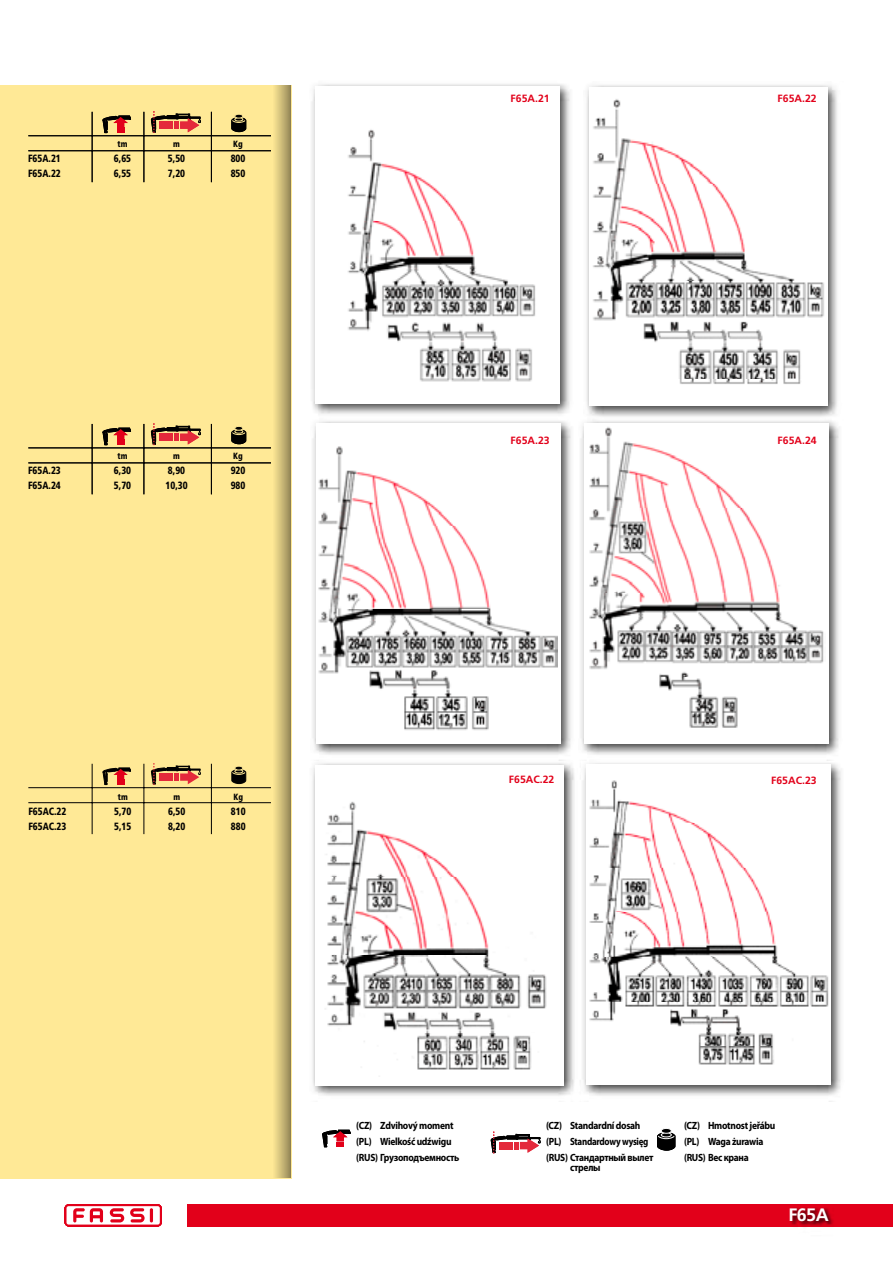
<style>
.page{position:relative;width:893px;height:1263px;background:#fff}
.page>*{position:absolute;margin:0;border:0;box-sizing:border-box;transform-origin:0 0}
.t1{font:700 18px "Frutiger";color:#fff}
.t2{font:700 10.5px/15.8px "Myriad Pro";letter-spacing:-.03em;color:#000;scale:.9 1}
.t3{font:900 condensed 10.5px "Frutiger";color:#000;scale:.9 1}
.t4{font:700 10.5px "Frutiger";color:#e2001a}
.t5{font:900 condensed 9px "Frutiger";color:#000;scale:.9 1}
</style>
<div class="page">
<div style="left:0;top:85px;width:291px;height:1093px;background:#ffe996"></div>
<svg style="left:275px;top:85px;width:16px;height:1093px"></svg>
<hr style="left:28px;top:135px;width:243px;height:1px;background:#000">
<hr style="left:92px;top:112px;width:1px;height:70px;background:#000">
<hr style="left:144px;top:112px;width:1px;height:70px;background:#000">
<hr style="left:211px;top:112px;width:1px;height:70px;background:#000">
<hr style="left:28px;top:150px;width:243px;height:1px;background:#000">
<hr style="left:28px;top:447px;width:243px;height:1px;background:#000">
<hr style="left:92px;top:424px;width:1px;height:70px;background:#000">
<hr style="left:144px;top:424px;width:1px;height:70px;background:#000">
<hr style="left:211px;top:424px;width:1px;height:70px;background:#000">
<hr style="left:28px;top:462px;width:243px;height:1px;background:#000">
<hr style="left:28px;top:787px;width:243px;height:1px;background:#000">
<hr style="left:92px;top:764px;width:1px;height:70px;background:#000">
<hr style="left:144px;top:764px;width:1px;height:70px;background:#000">
<hr style="left:211px;top:764px;width:1px;height:70px;background:#000">
<hr style="left:28px;top:802px;width:243px;height:1px;background:#000">
<div style="left:188px;top:1204px;width:705px;height:23px;background:#e2001a"></div>
<div style="left:64px;top:1204px;width:98px;height:22px;border:1px solid #e2001a;border-radius:4px"></div>
<hr style="left:150px;top:1208px;width:3px;height:14px;background:#e2001a;border-radius:2px">
<svg style="left:130px;top:1208px;width:15px;height:14px"></svg>
<svg style="left:110px;top:1208px;width:14px;height:14px"></svg>
<svg style="left:73px;top:1208px;width:30px;height:14px"></svg>
<div style="left:310px;top:80px;width:270px;height:343px;background:#000;opacity:.75"></div>
<div style="left:316px;top:86px;width:244px;height:318px;background:#fff"></div>
<img style="left:347px;top:129px;width:189px;height:253px">
<div style="left:583px;top:81px;width:263px;height:344px;background:#000;opacity:.75"></div>
<div style="left:589px;top:87px;width:238px;height:319px;background:#fff"></div>
<img style="left:593px;top:99px;width:231px;height:285px">
<div style="left:578px;top:418px;width:270px;height:345px;background:#000;opacity:.75"></div>
<div style="left:584px;top:424px;width:245px;height:320px;background:#fff"></div>
<img style="left:589px;top:427px;width:235px;height:301px">
<div style="left:310px;top:418px;width:270px;height:345px;background:#000;opacity:.75"></div>
<div style="left:316px;top:424px;width:245px;height:320px;background:#fff"></div>
<img style="left:318px;top:446px;width:239px;height:285px">
<div style="left:309px;top:759px;width:275px;height:345px;background:#000;opacity:.75"></div>
<div style="left:315px;top:765px;width:249px;height:320px;background:#fff"></div>
<img style="left:325px;top:801px;width:222px;height:269px">
<div style="left:580px;top:759px;width:270px;height:345px;background:#000;opacity:.75"></div>
<div style="left:586px;top:765px;width:244px;height:320px;background:#fff"></div>
<img style="left:589px;top:780px;width:240px;height:285px">
<svg style="left:231px;top:114px;width:15px;height:18px"></svg>
<svg style="left:103px;top:116px;width:28px;height:17px"></svg>
<svg style="left:151px;top:111px;width:50px;height:22px"></svg>
<svg style="left:103px;top:428px;width:28px;height:17px"></svg>
<svg style="left:151px;top:423px;width:50px;height:22px"></svg>
<svg style="left:231px;top:426px;width:15px;height:18px"></svg>
<svg style="left:322px;top:1130px;width:28px;height:17px"></svg>
<svg style="left:491px;top:1131px;width:50px;height:22px"></svg>
<svg style="left:657px;top:1132px;width:18px;height:18px"></svg>
<div style="left:661px;top:1128px;width:10px;height:5px;background:#000;border-radius:50%"></div>
<div style="left:661px;top:1128px;width:11px;height:5px;border:1px solid #fff;border-radius:50%"></div>
<svg style="left:103px;top:768px;width:28px;height:17px"></svg>
<svg style="left:151px;top:763px;width:50px;height:22px"></svg>
<svg style="left:231px;top:766px;width:15px;height:18px"></svg>
<div style="left:789px;top:1207px;width:104px;height:36px;background:#000;opacity:.8"></div>
<p class="t5" style="left:118px;top:139px;width:13px">tm</p>
<p class="t5" style="left:173px;top:139px;width:9px">m</p>
<p class="t5" style="left:233px;top:139px;width:12px">Kg</p>
<p class="t3" style="left:28px;top:152px;width:38px">F65A.21</p>
<p class="t3" style="left:114px;top:152px;width:21px">6,65</p>
<p class="t3" style="left:168px;top:152px;width:21px">5,50</p>
<p class="t3" style="left:231px;top:152px;width:18px">800</p>
<p class="t3" style="left:28px;top:167px;width:38px">F65A.22</p>
<p class="t3" style="left:114px;top:167px;width:21px">6,55</p>
<p class="t3" style="left:168px;top:167px;width:21px">7,20</p>
<p class="t3" style="left:231px;top:167px;width:18px">850</p>
<p class="t5" style="left:118px;top:451px;width:13px">tm</p>
<p class="t5" style="left:173px;top:451px;width:9px">m</p>
<p class="t5" style="left:233px;top:451px;width:12px">Kg</p>
<p class="t3" style="left:28px;top:464px;width:38px">F65A.23</p>
<p class="t3" style="left:114px;top:464px;width:21px">6,30</p>
<p class="t3" style="left:168px;top:464px;width:21px">8,90</p>
<p class="t3" style="left:231px;top:464px;width:18px">920</p>
<p class="t3" style="left:28px;top:479px;width:38px">F65A.24</p>
<p class="t3" style="left:114px;top:479px;width:21px">5,70</p>
<p class="t3" style="left:166px;top:479px;width:26px">10,30</p>
<p class="t3" style="left:231px;top:479px;width:18px">980</p>
<p class="t5" style="left:118px;top:792px;width:13px">tm</p>
<p class="t5" style="left:173px;top:792px;width:9px">m</p>
<p class="t5" style="left:234px;top:792px;width:12px">Kg</p>
<p class="t3" style="left:28px;top:805px;width:44px">F65AC.22</p>
<p class="t3" style="left:114px;top:805px;width:21px">5,70</p>
<p class="t3" style="left:168px;top:805px;width:21px">6,50</p>
<p class="t3" style="left:231px;top:805px;width:18px">810</p>
<p class="t3" style="left:28px;top:820px;width:44px">F65AC.23</p>
<p class="t3" style="left:114px;top:820px;width:21px">5,15</p>
<p class="t3" style="left:168px;top:820px;width:21px">8,20</p>
<p class="t3" style="left:231px;top:820px;width:18px">880</p>
<p class="t4" style="left:511px;top:92px;width:41px">F65A.21</p>
<p class="t4" style="left:778px;top:92px;width:41px">F65A.22</p>
<p class="t4" style="left:511px;top:434px;width:41px">F65A.23</p>
<p class="t4" style="left:778px;top:434px;width:41px">F65A.24</p>
<p class="t4" style="left:509px;top:773px;width:47px">F65AC.22</p>
<p class="t4" style="left:771px;top:774px;width:47px">F65AC.23</p>
<p class="t2" style="left:356px;top:1117px;width:116px">(CZ) Zdvihový moment (PL) Wielkość udźwigu (RUS) Грузоподъемность</p>
<p class="t2" style="left:546px;top:1117px;width:121px">(CZ) Standardní dosah (PL) Standardowy wysięg (RUS) Стандартный вылет</p>
<p class="t2" style="left:570px;top:1159px;width:35px">стрелы</p>
<p class="t2" style="left:684px;top:1117px;width:103px">(CZ) Hmotnost jeřábu (PL) Waga żurawia (RUS) Вес крана</p>
<h1 class="t1" style="left:788px;top:1204px;width:42px">F65A</h1>
</div>
